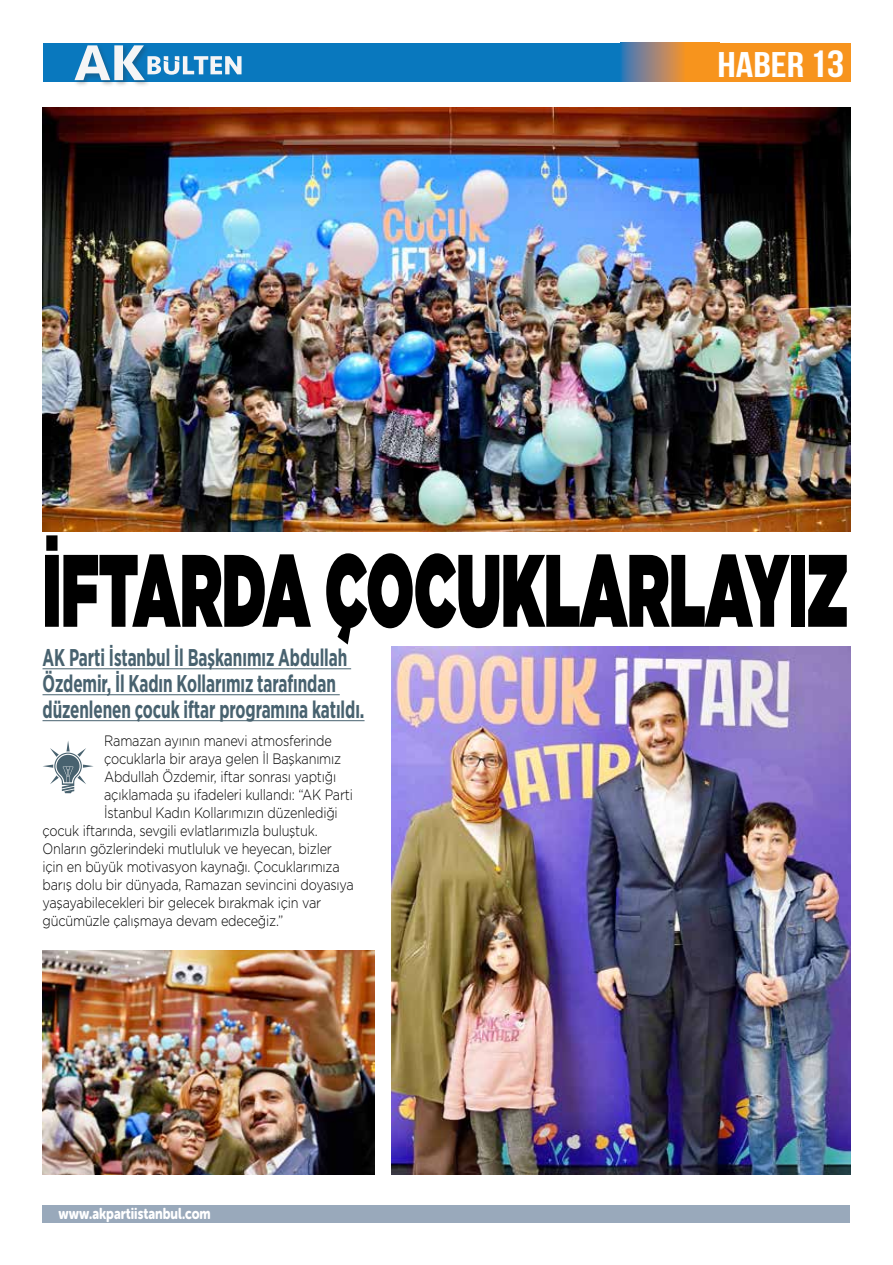
<style>
.page{position:relative;width:893px;height:1265px;background:#fff}
.page>*{position:absolute;margin:0;border:0;box-sizing:border-box;transform-origin:0 0}
.t1{font:900 102.75px "Gotham";letter-spacing:-.005em;color:#000;scale:.58 1}
.t2{font:700 35.7px "Bebas Neue";color:#fff;scale:1.21 1}
.t3{font:700 24.15px/26px "Gotham Narrow";letter-spacing:-.005em;color:#48626f;scale:.72 1}
.t4{font:15.6px "Museo Sans Rounded 900";color:#fff;scale:.8 1}
.t5{font:300 15px "Gotham";letter-spacing:-.015em;color:#000;scale:.85 1}
.s1{font-size:37.95px}
</style>
<div class="page">
<div style="left:43px;top:1206px;width:807px;height:17px;background:#99a9bb"></div>
<div style="left:43px;top:43px;width:806px;height:39px;background:#0978be"></div>
<div style="left:686px;top:43px;width:164px;height:39px;background:#f7941e"></div>
<svg style="left:621px;top:43px;width:65px;height:39px;background:#998477"></svg>
<img style="left:74px;top:80px;width:74px;height:5px">
<svg style="left:74px;top:45px;width:168px;height:35px"></svg>
<hr style="left:43px;top:668px;width:308px;height:1px;background:#48626f">
<hr style="left:43px;top:694px;width:297px;height:1px;background:#48626f">
<hr style="left:43px;top:720px;width:322px;height:1px;background:#48626f">
<svg style="left:43px;top:741px;width:51px;height:52px"></svg>
<img style="left:391px;top:646px;width:459px;height:529px">
<img style="left:43px;top:950px;width:331px;height:225px">
<img style="left:43px;top:108px;width:807px;height:424px">
<h2 class="t2" style="left:718px;top:45px;width:106px">HABER <span class="s1">13</span></h2>
<h1 class="t1" style="left:43px;top:517px;width:1390px">İFTARDA ÇOCUKLARLAYIZ</h1>
<h3 class="t3" style="left:43px;top:644px;width:449px">AK Parti İstanbul İl Başkanımız Abdullah<br>Özdemir, İl Kadın Kollarımız tarafından düzenlenen çocuk iftar programına katıldı.</h3>
<p class="t5" style="left:104px;top:731px;width:269px">Ramazan ayının manevi atmosferinde</p>
<p class="t5" style="left:104px;top:749px;width:280px">çocuklarla bir araya gelen İl Başkanımız</p>
<p class="t5" style="left:104px;top:767px;width:274px">Abdullah Özdemir, iftar sonrası yaptığı</p>
<p class="t5" style="left:104px;top:785px;width:294px">açıklamada şu ifadeleri kullandı: “AK Parti</p>
<p class="t5" style="left:104px;top:803px;width:276px">İstanbul Kadın Kollarımızın düzenlediği</p>
<p class="t5" style="left:43px;top:821px;width:325px">çocuk iftarında, sevgili evlatlarımızla buluştuk.</p>
<p class="t5" style="left:43px;top:839px;width:342px">Onların gözlerindeki mutluluk ve heyecan, bizler</p>
<p class="t5" style="left:43px;top:857px;width:351px">için en büyük motivasyon kaynağı. Çocuklarımıza</p>
<p class="t5" style="left:43px;top:875px;width:368px">barış dolu bir dünyada, Ramazan sevincini doyasıya</p>
<p class="t5" style="left:43px;top:893px;width:329px">yaşayabilecekleri bir gelecek bırakmak için var</p>
<p class="t5" style="left:43px;top:911px;width:285px">gücümüzle çalışmaya devam edeceğiz.”</p>
<p class="t4" style="left:59px;top:1205px;width:192px">www.akpartiistanbul.com</p>
</div>
